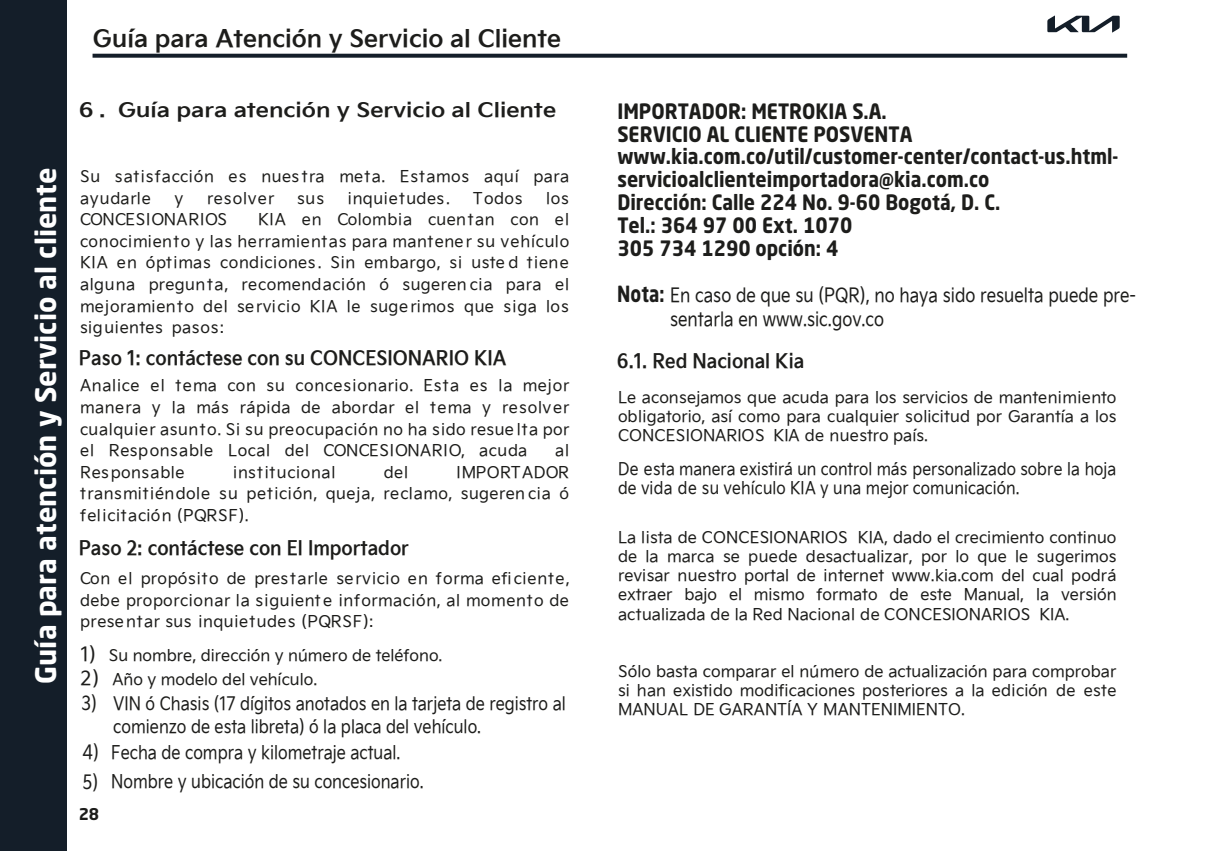
<style>
.page{position:relative;width:1219px;height:851px;background:#fff}
.page>*{position:absolute;margin:0;border:0;box-sizing:border-box;transform-origin:0 0}
.t1{font:700 28px "Neo Sans Pro";color:#fff}
.t2{font:700 24px "Kia Signature";color:#1d1d1b}
.t3{font:700 21px/23px "Neo Sans Pro";color:#1d1d1b;scale:.91 1}
.t4{font:700 20px "Kia Signature";color:#1d1d1b;scale:1.13 1}
.t5{font:700 19.8px "Kia Signature";color:#1d1d1b;scale:.91 1}
.t6{font:19.4px/23.2px "Kia Signature";color:#1d1d1b;scale:.86 1}
.t7{font:19.4px "Kia Signature";color:#1d1d1b}
.t8{font:18.6px "Kia Signature";color:#1d1d1b;scale:.86 1}
.t9{font:18.4px/23.2px "Kia Signature";color:#1d1d1b;scale:.87 1}
.t10{font:17.2px/19.2px "Kia Signature";color:#1d1d1b;scale:.9 1}
.t11{font:16px/21.6px "Kia Signature";letter-spacing:.025em;color:#1d1d1b;text-align:justify}
.t12{font:16px "Kia Signature";color:#1d1d1b}
.t13{font:16px "Kia Signature";letter-spacing:.045em;color:#1d1d1b}
.t14{font:16px "Kia Signature";letter-spacing:.07em;color:#1d1d1b}
.t15{font:700 16px "Neo Sans Pro";color:#1d1d1b}
.s1{font-size:19.4px}
.s2{font-family:"Neo Sans Pro";font-weight:700;font-size:22px}
</style>
<div class="page">
<svg style="left:1047px;top:16px;width:73px;height:17px"></svg>
<svg style="left:93px;top:54px;width:1034px;height:4px;background:#252e38"></svg>
<div style="left:0;top:0;width:67px;height:850px;background:#141e29"></div>
<h2 class="t2" style="left:93px;top:21px;width:470px">Guía para Atención y Servicio al Cliente</h2>
<p class="t4" style="left:79px;top:95px;width:424px">6 . Guía para atención y Servicio al Cliente</p>
<h1 class="t1" style="left:28px;top:683px;width:518px;rotate:-90deg">Guía para atención y Servicio al cliente</h1>
<p class="t11" style="left:80px;top:164px;width:491px">Su satisfacción es nuestra meta. Estamos aquí para ayudarle</p>
<p class="t11" style="left:175px;top:186px;width:10px">y</p>
<p class="t14" style="left:207px;top:186px;width:69px">resolver</p>
<p class="t11" style="left:297px;top:186px;width:29px">sus</p>
<p class="t11" style="left:348px;top:186px;width:104px">inquietudes.</p>
<p class="t11" style="left:473px;top:186px;width:51px">Todos</p>
<p class="t11" style="left:546px;top:186px;width:24px">los</p>
<p class="t11" style="left:80px;top:208px;width:149px">CONCESIONARIOS</p>
<p class="t11" style="left:80px;top:208px;width:491px;text-indent:178px">KIA en Colombia cuentan con el conocimiento y las herramientas para mantener su vehículo KIA en óptimas condiciones. Sin embargo, si uste d tiene alguna pregunta, recomendación ó sugeren cia para el mejoramiento del servicio KIA le sugerimos que siga los siguientes pasos:</p>
<p class="t5" style="left:79px;top:343px;width:471px">Paso 1: contáctese con su CONCESIONARIO KIA</p>
<p class="t11" style="left:80px;top:374px;width:491px">Analice el tema con su concesionario. Esta es la mejor manera y la más rápida de abordar el tema y resolver cualquier asunto. Si su preocupación no ha sido resue lta por el Responsable Local del CONCESIONARIO, acuda</p>
<p class="t11" style="left:555px;top:438px;width:15px">al</p>
<p class="t11" style="left:80px;top:460px;width:491px;text-indent:376px">IMPORTADOR transmitiéndole su petición, queja, reclamo, sugeren cia ó felicitación (PQRSF).</p>
<p class="t11" style="left:80px;top:460px;width:106px">Responsable</p>
<p class="t13" style="left:233px;top:460px;width:104px">institucional</p>
<p class="t11" style="left:384px;top:460px;width:26px">del</p>
<p class="t5" style="left:79px;top:533px;width:364px">Paso 2: contáctese con El Importador</p>
<p class="t11" style="left:80px;top:566px;width:491px">Con el propósito de prestarle servicio en forma eficiente, debe proporcionar la siguient e información, al momento de presentar sus inquietudes (PQRSF):</p>
<p class="t7" style="left:81px;top:640px;width:17px">1)</p>
<p class="t12" style="left:81px;top:667px;width:238px"><span class="s1">2)</span> Año y modelo del vehículo.</p>
<p class="t12" style="left:109px;top:644px;width:335px">Su nombre, dirección y número de teléfono.</p>
<p class="t6" style="left:81px;top:690px;width:20px">3)</p>
<p class="t8" style="left:82px;top:738px;width:371px"><span class="s1">4)</span> Fecha de compra y kilometraje actual.</p>
<p class="t8" style="left:82px;top:767px;width:398px"><span class="s1">5)</span> Nombre y ubicación de su concesionario.</p>
<p class="t9" style="left:113px;top:690px;width:522px">VIN ó Chasis (17 dígitos anotados en la tarjeta de registro al comienzo de esta libreta) ó la placa del vehículo.</p>
<p class="t15" style="left:79px;top:803px;width:22px">28</p>
<p class="t3" style="left:617px;top:99px;width:552px">IMPORTADOR: METROKIA S.A.<br>SERVICIO AL CLIENTE POSVENTA www.kia.com.co/util/customer-center/contact-us.html&shy;servicioalclienteimportadora@kia.com.co<br>Dirección: Calle 224 No. 9-60 Bogotá, D. C.<br>Tel.: 364 97 00 Ext. 1070<br>305 734 1290 opción: 4</p>
<p class="t6" style="left:670px;top:283px;width:543px;text-indent:-53px"><span class="s2">Nota:</span> En caso de que su (PQR), no haya sido resuelta puede pre&shy;sentarla en www.sic.gov.co</p>
<p class="t5" style="left:617px;top:346px;width:207px">6.1. Red Nacional Kia</p>
<p class="t11" style="left:618px;top:386px;width:500px;line-height:19.2px">Le aconsejamos que acuda para los servicios de mantenimiento obligatorio, así como para cualquier solicitud por Garantía a los CONCESIONARIOS KIA de nuestro país.</p>
<p class="t10" style="left:618px;top:458px;width:555px">De esta manera existirá un control más personalizado sobre la hoja de vida de su vehículo KIA y una mejor comunicación.</p>
<p class="t11" style="left:618px;top:526px;width:500px;line-height:19.2px">La lista de CONCESIONARIOS KIA, dado el crecimiento continuo de la marca se puede desactualizar, por lo que le sugerimos revisar nuestro portal de internet www.kia.com del cual podrá extraer bajo el mismo formato de este Manual, la versión actualizada de la Red Nacional de CONCESIONARIOS KIA.</p>
<p class="t11" style="left:618px;top:660px;width:500px;line-height:19.2px">Sólo basta comparar el número de actualización para comprobar si han existido modificaciones posteriores a la edición de este MANUAL DE GARANTÍA Y MANTENIMIENTO.</p>
</div>
